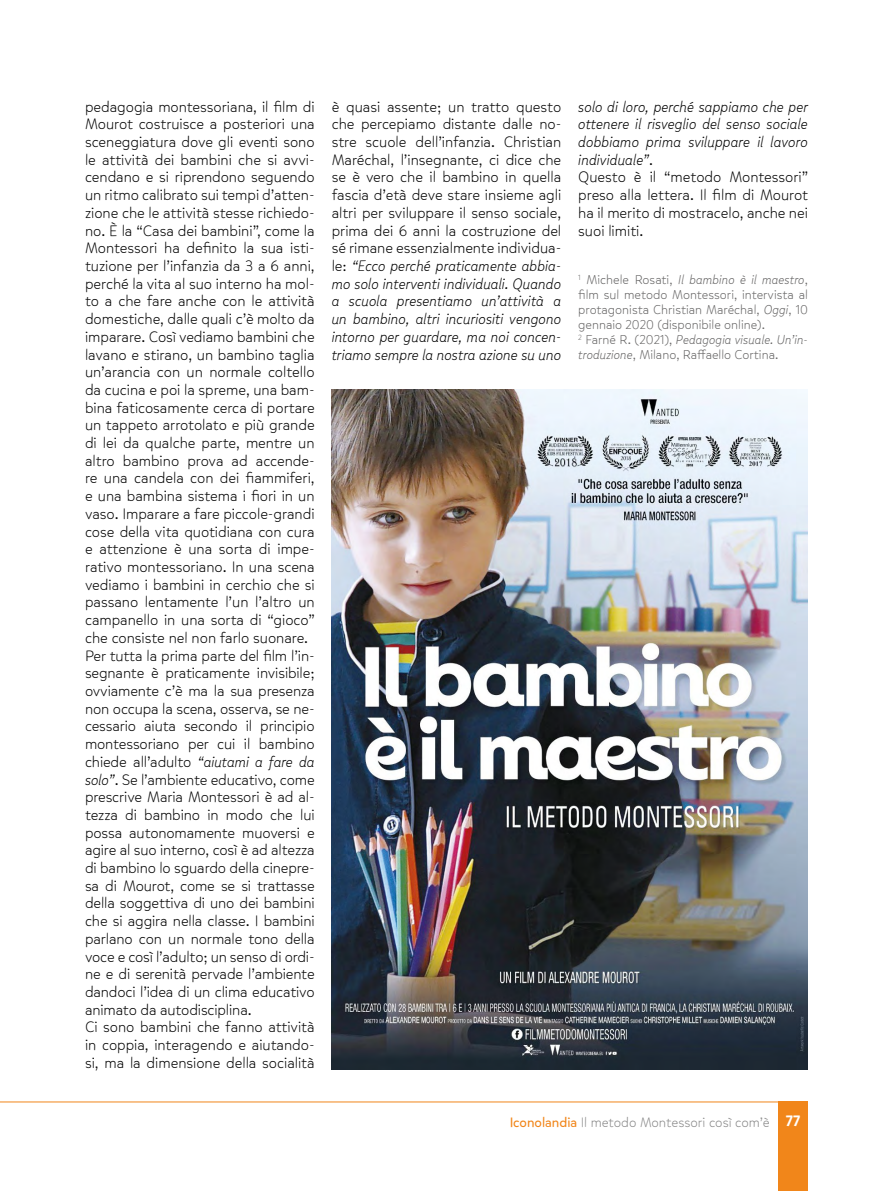
<style>
.page{position:relative;width:893px;height:1191px;background:#fff}
.page>*{position:absolute;margin:0;border:0;box-sizing:border-box;transform-origin:0 0}
.t1{font:300 15px/17.7px "Mikado";letter-spacing:-.005em;color:#000}
.t2{font:italic 300 15px/17.7px "Mikado";letter-spacing:-.005em;color:#000}
.t3{font:300 13.5px "Mikado";color:#878787}
.t4{font:300 12.75px/15px "Mikado";color:#646363}
.s1{font-style:italic}
.s2{font-style:normal}
.s3{font-weight:400;color:#f1861a}
.s4{font-weight:500;font-size:15px;color:#fff}
</style>
<div class="page">
<hr style="left:0;top:1101px;width:808px;height:1px;background:#f1861a">
<div style="left:778px;top:1101px;width:30px;height:90px;background:#f1861a"></div>
<img style="left:332px;top:389px;width:476px;height:680px">
<p class="t1" style="left:85px;top:98px;width:231px">pedagogia montessoriana, il film di Mourot costruisce a posteriori una sceneggiatura dove gli eventi sono le attività dei bambini che si avvi&shy;cendano e si riprendono seguendo un ritmo calibrato sui tempi d’atten&shy;zione che le attività stesse richiedo&shy;no. È la “Casa dei bambini”, come la Montessori ha definito la sua isti&shy;tuzione per l’infanzia da 3 a 6 anni, perché la vita al suo interno ha mol&shy;to a che fare anche con le attività domestiche, dalle quali c’è molto da imparare. Così vediamo bambini che lavano e stirano, un bambino taglia un’arancia con un normale coltello da cucina e poi la spreme, una bam&shy;bina faticosamente cerca di portare un tappeto arrotolato e più grande di lei da qualche parte, mentre un altro bambino prova ad accende&shy;re una candela con dei fiammiferi, e una bambina sistema i fiori in un vaso. Imparare a fare piccole-grandi cose della vita quotidiana con cura e attenzione è una sorta di impe&shy;rativo montessoriano. In una scena vediamo i bambini in cerchio che si passano lentamente l’un l’altro un campanello in una sorta di “gioco” che consiste nel non farlo suonare.<br>Per tutta la prima parte del film l’in&shy;segnante è praticamente invisibile; ovviamente c’è ma la sua presenza non occupa la scena, osserva, se ne&shy;cessario aiuta secondo il principio montessoriano per cui il bambino chiede all’adulto <span class="s1">“aiutami a fare da solo”</span>. Se l’ambiente educativo, come prescrive Maria Montessori è ad al&shy;tezza di bambino in modo che lui possa autonomamente muoversi e agire al suo interno, così è ad altezza di bambino lo sguardo della cinepre&shy;sa di Mourot, come se si trattasse della soggettiva di uno dei bambini che si aggira nella classe. I bambini parlano con un normale tono della voce e così l’adulto; un senso di ordi&shy;ne e di serenità pervade l’ambiente dandoci l’idea di un clima educativo animato da autodisciplina.<br>Ci sono bambini che fanno attività in coppia, interagendo e aiutando&shy;si, ma la dimensione della socialità</p>
<p class="t1" style="left:332px;top:98px;width:231px;text-align:justify">è quasi assente; un tratto questo che percepiamo distante dalle no&shy;stre scuole dell’infanzia. Christian Maréchal, l’insegnante, ci dice che se è vero che il bambino in quella fascia d’età deve stare insieme agli altri per sviluppare il senso sociale, prima dei 6 anni la costruzione del sé rimane essenzialmente individua&shy;le: <span class="s1">“Ecco perché praticamente abbia&shy;mo solo interventi individuali. Quando a scuola presentiamo un’attività a un bambino, altri incuriositi vengono intorno per guardare, ma noi concen&shy;triamo sempre la nostra azione su uno</span></p>
<p class="t2" style="left:578px;top:98px;width:231px">solo di loro, perché sappiamo che per ottenere il risveglio del senso sociale dobbiamo prima sviluppare il lavoro individuale”<span class="s2">.<br>Questo è il “metodo Montessori” preso alla lettera. Il film di Mourot ha il merito di mostracelo, anche nei suoi limiti.</span></p>
<p class="t4" style="left:578px;top:273px;width:231px"><sup>1</sup> Michele Rosati, <span class="s1">Il bambino è il maestro</span>, film sul metodo Montessori, intervista al protagonista Christian Maréchal, <span class="s1">Oggi</span>, 10 gennaio 2020 (disponibile online).<br><sup>2</sup> Farné R. (2021), <span class="s1">Pedagogia visuale. Un’in&shy;troduzione</span>, Milano, Raffaello Cortina.</p>
<p class="t3" style="left:510px;top:1114px;width:292px"><span class="s3">Iconolandia</span> Il metodo Montessori così com’è <span class="s4">77</span></p>
</div>
